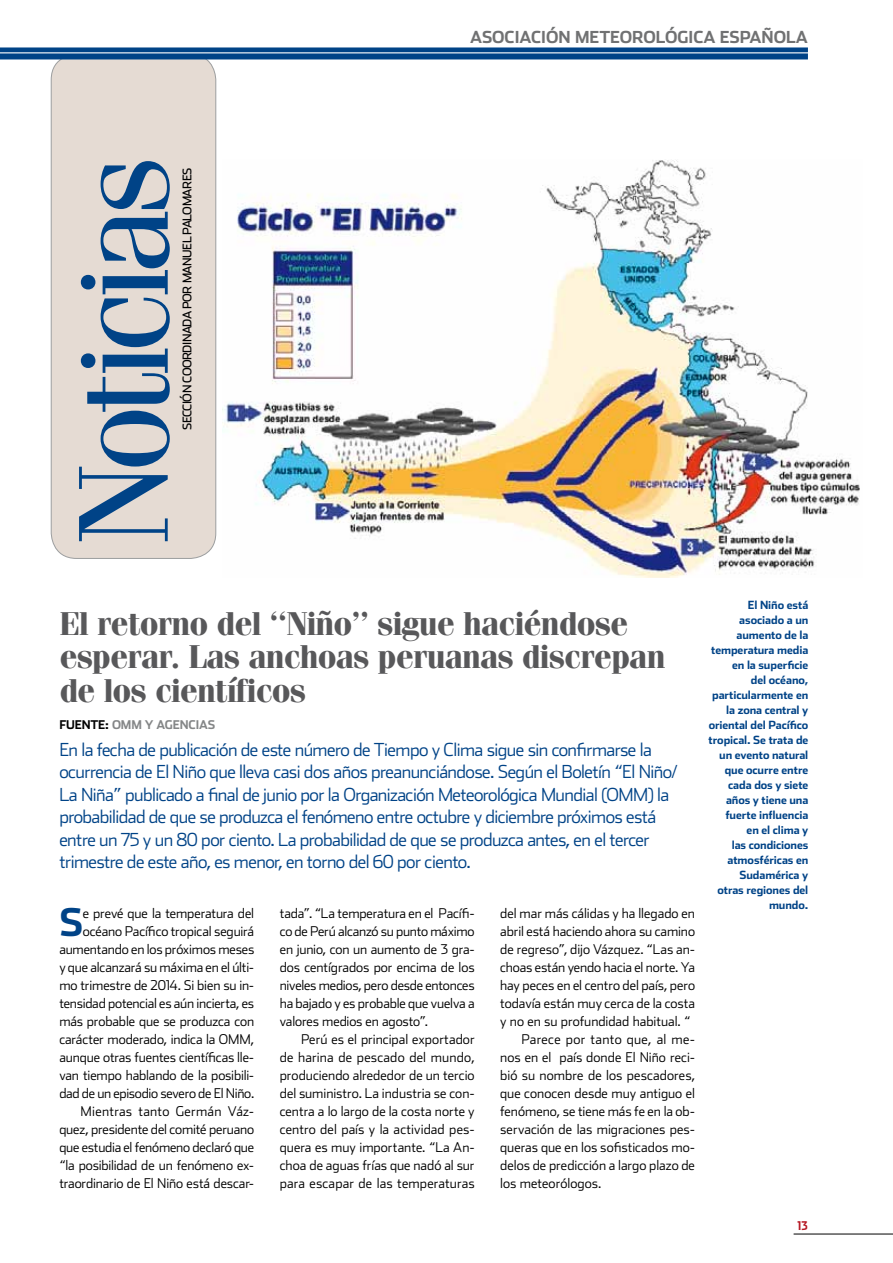
<style>
.page{position:relative;width:893px;height:1263px;background:#fff}
.page>*{position:absolute;margin:0;border:0;box-sizing:border-box;transform-origin:0 0}
.t1{font:128.1px "Fenice Std";letter-spacing:-.065em;color:#004387}
.t2{font:700 38.1px "Stainless";color:#004387}
.t3{font:700 33px/33.8px "Fenice Std";letter-spacing:-.03em;color:#58585a}
.t4{font:300 18px/22.5px "Stainless";letter-spacing:-.03em;color:#004387}
.t5{font:700 16.5px "Stainless";color:#707172}
.t6{font:300 13.5px/18px "Stainless";letter-spacing:-.005em;color:#000;text-align:justify}
.t7{font:300 13.5px "Stainless";letter-spacing:.02em;color:#000}
.t8{font:12px "Stainless";letter-spacing:-.04em;color:#000}
.t9{font:700 12px "Stainless";letter-spacing:-.01em;color:#848687}
.t10{font:700 12px "Stainless";color:#000}
.t11{font:700 12px "Stainless Cond";color:#b51621}
.t12{font:700 11.25px/15px "Stainless";letter-spacing:-.005em;color:#004387;text-align:right}
.s1{color:#000}
</style>
<div class="page">
<div style="left:51px;top:54px;width:165px;height:504px;background:#e5dbd3;border-radius:26px"></div>
<div style="left:51px;top:54px;width:165px;height:505px;border:1px solid #9c9e9f;border-radius:26px"></div>
<hr style="left:794px;top:1234px;width:99px;height:1px;background:#000">
<div style="left:0;top:47px;width:808px;height:12px;background:#004387"></div>
<hr style="left:0;top:52px;width:808px;height:1px;background:#fff">
<img style="left:222px;top:160px;width:638px;height:417px">
<h1 class="t1" style="left:47px;top:547px;width:393px;rotate:-90deg">Noticias</h1>
<p class="t8" style="left:180px;top:430px;width:262px;rotate:-90deg">sección coordinada por MANUEL PALOMARES</p>
<p class="t5" style="left:470px;top:27px;width:11px">ASOCIACIÓN</p>
<p class="t5" style="left:575px;top:27px;width:26px">METEOROLÓGICA</p>
<p class="t5" style="left:720px;top:27px;width:66px">ESPAÑOLA</p>
<h3 class="t3" style="left:59px;top:606px;width:608px">El retorno del “Niño” sigue haciéndose esperar. Las anchoas peruanas discrepan de los científicos</h3>
<p class="t10" style="left:59px;top:717px;width:9px">FUENTE</p>
<p class="t9" style="left:105px;top:717px;width:111px"><span class="s1">:</span> OMM y agencias</p>
<p class="t4" style="left:59px;top:738px;width:619px">En la fecha de publicación de este número de Tiempo y Clima sigue sin confirmarse la ocurrencia de El Niño que lleva casi dos años preanunciándose. Según el Boletín “El Niño/ La Niña” publicado a final de junio por la Organización Meteorológica Mundial (OMM) la probabilidad de que se produzca el fenómeno entre octubre y diciembre próximos está entre un 75 y un 80 por ciento. La probabilidad de que se produzca antes, en el tercer trimestre de este año, es menor, en torno del 60 por ciento.</p>
<h2 class="t2" style="left:59px;top:900px;width:22px">S</h2>
<p class="t6" style="left:500px;top:904px;width:196px">del mar más cálidas y ha llegado en</p>
<p class="t6" style="left:500px;top:922px;width:196px">abril está haciendo ahora su camino</p>
<p class="t6" style="left:500px;top:940px;width:196px">de regreso”, dijo Vázquez. “Las an-</p>
<p class="t6" style="left:500px;top:958px;width:196px">choas están yendo hacia el norte. Ya</p>
<p class="t6" style="left:500px;top:976px;width:196px">hay peces en el centro del país, pero</p>
<p class="t6" style="left:500px;top:994px;width:196px">todavía están muy cerca de la costa</p>
<p class="t6" style="left:500px;top:1012px;width:192px">y no en su profundidad habitual. “</p>
<p class="t7" style="left:521px;top:1031px;width:175px">Parece por tanto que, al me-</p>
<p class="t6" style="left:500px;top:1048px;width:196px">nos en el país donde El Niño reci-</p>
<p class="t6" style="left:500px;top:1066px;width:196px">bió su nombre de los pescadores,</p>
<p class="t6" style="left:500px;top:1084px;width:196px">que conocen desde muy antiguo el</p>
<p class="t6" style="left:500px;top:1102px;width:196px">fenómeno, se tiene más fe en la ob-</p>
<p class="t6" style="left:500px;top:1120px;width:196px">servación de las migraciones pes-</p>
<p class="t6" style="left:500px;top:1138px;width:196px">queras que en los sofisticados mo-</p>
<p class="t6" style="left:500px;top:1156px;width:196px">delos de predicción a largo plazo de</p>
<p class="t6" style="left:500px;top:1174px;width:103px">los meteorólogos.</p>
<p class="t6" style="left:59px;top:904px;width:196px;text-align:right">e prevé que la temperatura del océano Pacífico tropical seguirá aumentando en los próximos meses y que alcanzará su máxima en el últi&shy;mo trimestre de 2014. Si bien su in&shy;tensidad potencial es aún incierta, es más probable que se produzca con carácter moderado, indica la OMM, aunque otras fuentes científicas lle&shy;van tiempo hablando de la posibili&shy;dad de un episodio severo de El Niño.<br>Mientras tanto Germán Váz&shy;quez, presidente del comité peruano que estudia el fenómeno declaró que “la posibilidad de un fenómeno ex&shy;traordinario de El Niño está descar-</p>
<p class="t6" style="left:280px;top:904px;width:196px">tada”. “La temperatura en el Pacífi&shy;co de Perú alcanzó su punto máximo en junio, con un aumento de 3 gra&shy;dos centígrados por encima de los niveles medios, pero desde entonces ha bajado y es probable que vuelva a valores medios en agosto”.</p>
<p class="t6" style="left:280px;top:1030px;width:196px;text-indent:21px">Perú es el principal exportador de harina de pescado del mundo, produciendo alrededor de un tercio del suministro. La industria se con&shy;centra a lo largo de la costa norte y centro del país y la actividad pes&shy;quera es muy importante. “La An&shy;choa de aguas frías que nadó al sur para escapar de las temperaturas</p>
<p class="t12" style="left:709px;top:597px;width:101px">El Niño está asociado a un aumento de la temperatura media en la superficie<br>del océano, particularmente en la zona central y oriental del Pacífico tropical. Se trata de un evento natural que ocurre entre cada dos y siete años y tiene una fuerte influencia<br>en el clima y<br>las condiciones atmosféricas en<br>Sudamérica y<br>otras regiones del mundo.</p>
<p class="t11" style="left:797px;top:1218px;width:12px">13</p>
</div>
